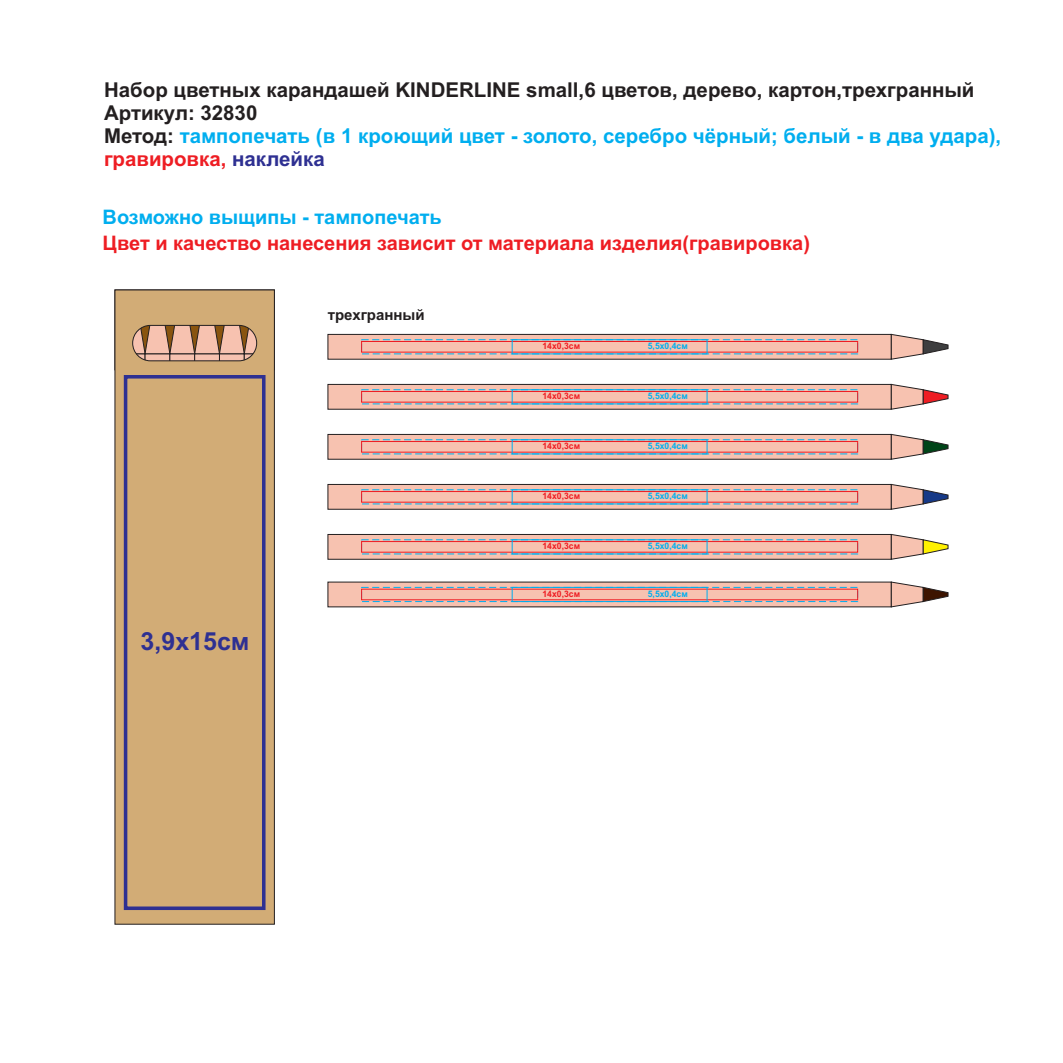
<style>
.page{position:relative;width:1063px;height:1063px;background:#fff}
.page>*{position:absolute;margin:0;border:0;box-sizing:border-box;transform-origin:0 0}
.t1{font:700 25px "Arial";color:#2e3092}
.t2{font:700 20.5px/22.9px "Arial";color:#231f20}
.t3{font:700 20px "Arial";color:#ee1d23}
.t4{font:700 20px "Arial";color:#00aeef}
.t5{font:700 15px "Arial";color:#231f20}
.t6{font:700 9px "Arial";color:#00aeef;scale:.96 1}
.t7{font:700 9px "Arial";color:#ee1d23;scale:.96 1}
.s1{color:#00aeef}
.s2{color:#ee1d23}
.s3{color:#2e3092}
</style>
<div class="page">
<svg style="left:327px;top:334px;width:622px;height:26px;background:#d6b0a5"></svg>
<div style="left:361px;top:341px;width:497px;height:11px;border:1px solid #ee1d23"></div>
<div style="left:512px;top:339px;width:195px;height:15px;border:1px solid #00aeef"></div>
<svg style="left:114px;top:289px;width:161px;height:636px;background:#cda876"></svg>
<div style="left:124px;top:375px;width:142px;height:535px;border:4px solid #2e3092"></div>
<svg style="left:327px;top:384px;width:622px;height:26px;background:#d9b0a4"></svg>
<div style="left:361px;top:391px;width:497px;height:11px;border:1px solid #ee1d23"></div>
<div style="left:512px;top:389px;width:195px;height:15px;border:1px solid #00aeef"></div>
<svg style="left:327px;top:434px;width:622px;height:26px;background:#d6b3a6"></svg>
<div style="left:361px;top:441px;width:497px;height:12px;border:1px solid #ee1d23"></div>
<div style="left:512px;top:439px;width:195px;height:15px;border:1px solid #00aeef"></div>
<svg style="left:327px;top:484px;width:622px;height:26px;background:#d6b2a8"></svg>
<div style="left:361px;top:491px;width:497px;height:12px;border:1px solid #ee1d23"></div>
<div style="left:512px;top:489px;width:195px;height:15px;border:1px solid #00aeef"></div>
<svg style="left:327px;top:534px;width:622px;height:26px;background:#d9b5a6"></svg>
<div style="left:361px;top:541px;width:497px;height:12px;border:1px solid #ee1d23"></div>
<div style="left:512px;top:539px;width:195px;height:15px;border:1px solid #00aeef"></div>
<svg style="left:327px;top:581px;width:622px;height:27px;background:#ddb4a7"></svg>
<div style="left:361px;top:587px;width:497px;height:15px;border:1px dashed #00aeef"></div>
<div style="left:361px;top:589px;width:497px;height:11px;border:1px solid #ee1d23"></div>
<div style="left:512px;top:587px;width:195px;height:15px;border:1px solid #00aeef"></div>
<p class="t2" style="left:104px;top:80px;width:899px">Набор цветных карандашей KINDERLINE small,6 цветов, дерево, картон,трехгранный Артикул: 32830<br>Метод: <span class="s1">тампопечать (в 1 кроющий цвет - золото, серебро чёрный; белый - в два удара), </span><span class="s2">гравировка,</span> <span class="s3">наклейка</span></p>
<p class="t4" style="left:103px;top:210px;width:341px">Возможно выщипы - тампопечать</p>
<p class="t3" style="left:103px;top:236px;width:709px">Цвет и качество нанесения зависит от материала изделия(гравировка)</p>
<p class="t5" style="left:328px;top:309px;width:98px">трехгранный</p>
<p class="t1" style="left:141px;top:631px;width:110px">3,9х15см</p>
<p class="t7" style="left:542px;top:343px;width:41px">14х0,3см</p>
<p class="t6" style="left:648px;top:343px;width:43px">5,5х0,4см</p>
<p class="t7" style="left:542px;top:393px;width:41px">14х0,3см</p>
<p class="t6" style="left:648px;top:393px;width:43px">5,5х0,4см</p>
<p class="t7" style="left:542px;top:443px;width:41px">14х0,3см</p>
<p class="t6" style="left:648px;top:443px;width:43px">5,5х0,4см</p>
<p class="t7" style="left:542px;top:493px;width:41px">14х0,3см</p>
<p class="t6" style="left:648px;top:493px;width:43px">5,5х0,4см</p>
<p class="t7" style="left:542px;top:543px;width:41px">14х0,3см</p>
<p class="t6" style="left:648px;top:543px;width:43px">5,5х0,4см</p>
<p class="t7" style="left:542px;top:590px;width:41px">14х0,3см</p>
<p class="t6" style="left:648px;top:590px;width:43px">5,5х0,4см</p>
</div>
